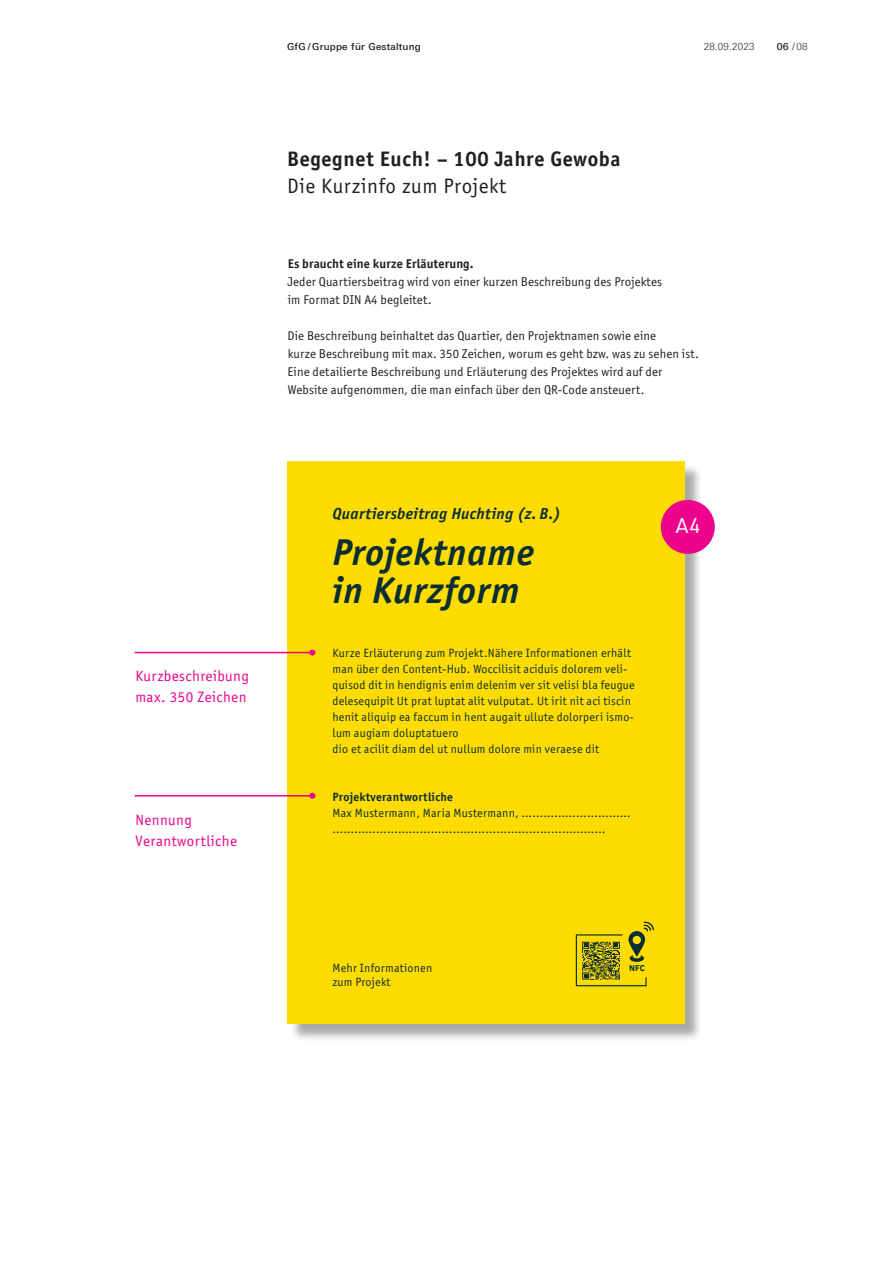
<style>
.page{position:relative;width:893px;height:1263px;background:#fff}
.page>*{position:absolute;margin:0;border:0;box-sizing:border-box;transform-origin:0 0}
.t1{font:italic 700 37.35px "Officina Sans ITC Pro";letter-spacing:.02em;color:#0b2e32}
.t2{font:700 21px "Officina Sans ITC Pro";letter-spacing:.03em;color:#231f20}
.t3{font:21px "Officina Sans ITC Pro";letter-spacing:.03em;color:#231f20}
.t4{font:21px "URWDIN";color:#fff}
.t5{font:italic 700 16.05px "Officina Sans ITC Pro";letter-spacing:.02em;color:#0b2e32}
.t6{font:15px/21px "Officina Sans ITC Pro";letter-spacing:.03em;color:#ed028c}
.Aufzähkung{font:12.75px "Officina Sans ITC Pro";letter-spacing:.01em;color:#231f20}
.Aufzähkung-2{font:700 12.75px "Officina Sans ITC Pro";letter-spacing:.01em;color:#231f20}
.t7{font:12px/16px "Officina Sans ITC Pro";letter-spacing:.02em;color:#0b2e32}
.t8{font:700 12px "Officina Sans ITC Pro";letter-spacing:.02em;color:#0b2e32}
.t9{font:500 9.75px "Linotype Univers 530";letter-spacing:.02em;color:#231f20}
.t10{font:300 9.75px "Linotype Univers 330";letter-spacing:.02em;color:#231f20}
.t11{font:700 8.4px "URWDIN";color:#0b2e32}
.s1{font-family:"Linotype Univers 530";font-weight:500}
</style>
<div class="page">
<div style="left:289px;top:464px;width:414px;height:578px;background:#231f20;opacity:.39"></div>
<div style="left:287px;top:462px;width:398px;height:562px;background:#ffdc01"></div>
<svg style="left:575px;top:922px;width:79px;height:65px"></svg>
<div style="left:661px;top:500px;width:54px;height:54px;background:#ed028c;border-radius:50%"></div>
<hr style="left:135px;top:795px;width:177px;height:1px;background:#ed028c">
<svg style="left:309px;top:793px;width:6px;height:6px"></svg>
<hr style="left:135px;top:652px;width:177px;height:1px;background:#ed028c">
<svg style="left:309px;top:649px;width:6px;height:6px"></svg>
<p class="t9" style="left:287px;top:40px;width:135px">GfG / Gruppe für Gestaltung</p>
<p class="t10" style="left:704px;top:40px;width:52px">28.09.2023</p>
<p class="t10" style="left:777px;top:40px;width:32px"><span class="s1">06</span> / 08</p>
<p class="t2" style="left:287px;top:146px;width:335px">Begegnet Euch! – 100 Jahre Gewoba</p>
<p class="t3" style="left:287px;top:174px;width:221px">Die Kurzinfo zum Projekt</p>
<p class="Aufzähkung-2" style="left:288px;top:256px;width:187px">Es braucht eine kurze Erläuterung.</p>
<p class="Aufzähkung" style="left:287px;top:274px;width:376px">Jeder Quartiersbeitrag wird von einer kurzen Beschreibung des Projektes</p>
<p class="Aufzähkung" style="left:288px;top:292px;width:145px">im Format DIN A4 begleitet.</p>
<p class="Aufzähkung" style="left:288px;top:328px;width:370px">Die Beschreibung beinhaltet das Quartier, den Projektnamen sowie eine</p>
<p class="Aufzähkung" style="left:288px;top:346px;width:413px">kurze Beschreibung mit max. 350 Zeichen, worum es geht bzw. was zu sehen ist.</p>
<p class="Aufzähkung" style="left:288px;top:364px;width:376px">Eine detailierte Beschreibung und Erläuterung des Projektes wird auf der</p>
<p class="Aufzähkung" style="left:288px;top:382px;width:358px">Website aufgenommen, die man einfach über den QR-Code ansteuert.</p>
<p class="t6" style="left:135px;top:666px;width:115px">Kurzbeschreibung</p>
<p class="t6" style="left:135px;top:687px;width:113px">max. 350 Zeichen</p>
<p class="t6" style="left:135px;top:809px;width:103px">Nennung<br>Verantwortliche</p>
<p class="t5" style="left:332px;top:504px;width:230px">Quartiersbeitrag Huchting (z. B.)</p>
<p class="t1" style="left:332px;top:530px;width:203px">Projektname</p>
<p class="t1" style="left:332px;top:567px;width:189px">in Kurzform</p>
<p class="t7" style="left:332px;top:645px;width:304px">Kurze Erläuterung zum Projekt.Nähere Informationen erhält man über den Content-Hub. Woccilisit aciduis dolorem veli&shy;quisod dit in hendignis enim delenim ver sit velisi bla feugue delesequipit Ut prat luptat alit vulputat. Ut irit nit aci tiscin henit aliquip ea faccum in hent augait ullute dolorperi ismo&shy;lum augiam doluptatuero</p>
<p class="t7" style="left:332px;top:741px;width:268px">dio et acilit diam del ut nullum dolore min veraese dit</p>
<p class="t8" style="left:332px;top:789px;width:122px">Projektverantwortliche</p>
<p class="t7" style="left:332px;top:805px;width:300px">Max Mustermann, Maria Mustermann, ………………………… …………………………………………………………………</p>
<p class="t4" style="left:676px;top:512px;width:26px">A4</p>
<p class="t7" style="left:332px;top:960px;width:101px">Mehr Informationen</p>
<p class="t11" style="left:629px;top:962px;width:17px">NFC</p>
<p class="t7" style="left:332px;top:974px;width:60px">zum Projekt</p>
</div>
